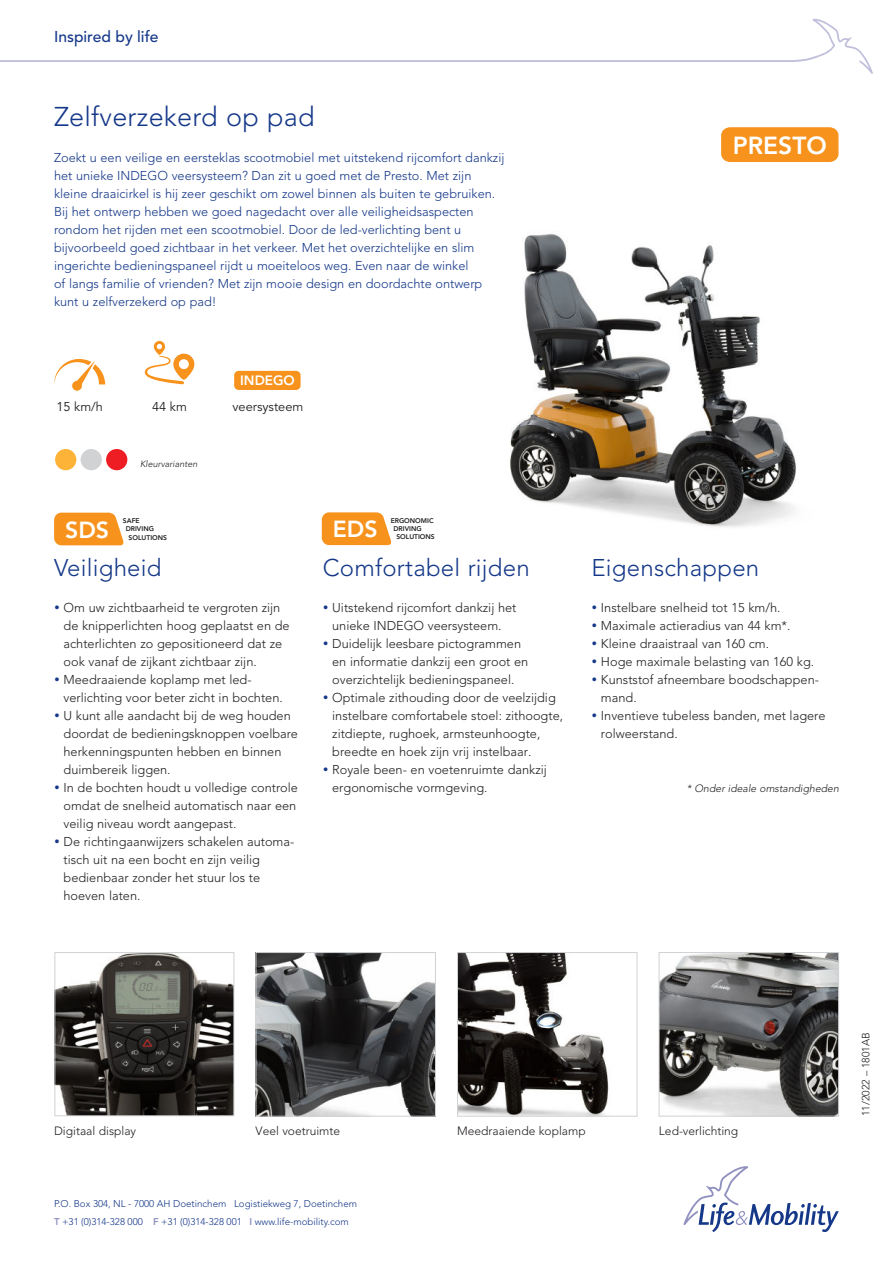
<style>
.page{position:relative;width:893px;height:1263px;background:#fff}
.page>*{position:absolute;margin:0;border:0;box-sizing:border-box;transform-origin:0 0}
.t1{font:300 27px "Avenir LT Std";letter-spacing:.01em;color:#153889}
.t2{font:800 24.45px "Avenir LT Std";color:#fff}
.t3{font:300 24px "Avenir LT Std";letter-spacing:.01em;color:#153889}
.t4{font:800 23.1px "Avenir LT Std";color:#fff}
.t5{font:500 15.6px "Avenir LT Std";color:#153889}
.t6{font:800 13.5px "Avenir LT Std";color:#fff}
.t7{font:300 12.75px/18px "Avenir LT Std";color:#231f20}
.t8{font:300 12.75px/18px "Avenir LT Std";color:#153889}
.t9{font:12.75px "Avenir LT Std";color:#231f20}
.t10{font:300 12px "Avenir LT Std";color:#231f20}
.t11{font:italic 300 10.5px "Avenir LT Std";color:#231f20}
.t12{font:300 10.5px "Avenir LT Std";color:#231f20}
.t13{font:300 9.75px/18px "Avenir LT Std";color:#153889}
.t14{font:italic 300 9px "Avenir LT Std";color:#231f20}
.t15{font:800 6.75px "Avenir LT Std";color:#231f20}
.s1{color:#153889}
.s2{font-weight:800;color:#9091bf}
</style>
<div class="page">
<img style="left:510px;top:233px;width:286px;height:294px">
<svg style="left:0;top:19px;width:873px;height:55px"></svg>
<svg style="left:683px;top:1166px;width:156px;height:66px"></svg>
<div style="left:721px;top:127px;width:117px;height:35px;background:#f7931d"></div>
<svg style="left:54px;top:513px;width:70px;height:32px;background:#f79b2e"></svg>
<svg style="left:322px;top:512px;width:70px;height:33px;background:#f79d32"></svg>
<div style="left:55px;top:449px;width:21px;height:21px;background:#fcb337;border-radius:50%"></div>
<div style="left:81px;top:449px;width:21px;height:21px;background:#d1d2d4;border-radius:50%"></div>
<div style="left:106px;top:449px;width:21px;height:21px;background:#ee1d23;border-radius:50%"></div>
<svg style="left:145px;top:341px;width:50px;height:43px"></svg>
<div style="left:234px;top:371px;width:67px;height:19px;background:#f7931d;border-radius:5px"></div>
<img style="left:459px;top:954px;width:150px;height:160px">
<div style="left:457px;top:952px;width:180px;height:164px;border:1px solid #d1d2d4"></div>
<img style="left:661px;top:954px;width:176px;height:160px">
<div style="left:659px;top:952px;width:180px;height:164px;border:1px solid #d1d2d4"></div>
<img style="left:57px;top:954px;width:175px;height:160px">
<div style="left:55px;top:952px;width:179px;height:164px;border:1px solid #d1d2d4"></div>
<img style="left:258px;top:954px;width:176px;height:160px">
<div style="left:256px;top:952px;width:180px;height:164px;border:1px solid #d1d2d4"></div>
<svg style="left:54px;top:359px;width:51px;height:32px"></svg>
<p class="t5" style="left:54px;top:30px;width:106px">Inspired by life</p>
<h1 class="t1" style="left:54px;top:105px;width:262px">Zelfverzekerd op pad</h1>
<p class="t8" style="left:54px;top:150px;width:452px">Zoekt u een veilige en eersteklas scootmobiel met uitstekend rijcomfort dankzij het unieke INDEGO veersysteem? Dan zit u goed met de Presto. Met zijn kleine draaicirkel is hij zeer geschikt om zowel binnen als buiten te gebruiken.<br>Bij het ontwerp hebben we goed nagedacht over alle veiligheids aspecten rondom het rijden met een scootmobiel. Door de led-verlichting bent u bijvoorbeeld goed zichtbaar in het verkeer. Met het overzichtelijke en slim ingerichte bedieningspaneel rijdt u moeiteloos weg. Even naar de winkel<br>of langs familie of vrienden? Met zijn mooie design en doordachte ontwerp kunt u zelfverzekerd op pad!</p>
<p class="t9" style="left:57px;top:401px;width:48px">15 km/h</p>
<p class="t9" style="left:152px;top:401px;width:36px">44 km</p>
<p class="t14" style="left:140px;top:460px;width:59px">Kleurvarianten</p>
<h3 class="t4" style="left:65px;top:516px;width:46px">SDS</h3>
<p class="t15" style="left:123px;top:517px;width:18px">SAFE</p>
<p class="t15" style="left:126px;top:525px;width:30px">DRIVING</p>
<p class="t15" style="left:129px;top:533px;width:40px">SOLUTIONS</p>
<p class="t6" style="left:240px;top:373px;width:56px">INDEGO</p>
<p class="t9" style="left:232px;top:401px;width:72px">veersysteem</p>
<h3 class="t3" style="left:54px;top:558px;width:109px">Veiligheid</h3>
<p class="t7" style="left:64px;top:600px;width:228px;text-indent:-9px"><span class="s1">•</span> Om uw zichtbaarheid te vergroten zijn de knipperlichten hoog geplaatst en de achterlichten zo gepositioneerd dat ze ook vanaf de zijkant zichtbaar zijn.</p>
<p class="t7" style="left:64px;top:672px;width:221px;text-indent:-9px"><span class="s1">•</span> Meedraaiende koplamp met led&shy;verlichting voor beter zicht in bochten.</p>
<p class="t7" style="left:64px;top:708px;width:236px;text-indent:-9px"><span class="s1">•</span> U kunt alle aandacht bij de weg houden doordat de bedieningsknoppen voelbare herkenningspunten hebben en binnen duimbereik liggen.</p>
<p class="t7" style="left:64px;top:780px;width:236px;text-indent:-9px"><span class="s1">•</span> In de bochten houdt u volledige controle omdat de snelheid automatisch naar een veilig niveau wordt aangepast.</p>
<p class="t7" style="left:64px;top:834px;width:232px;text-indent:-9px"><span class="s1">•</span> De richtingaanwijzers schakelen auto ma&shy;tisch uit na een bocht en zijn veilig bedien baar zonder het stuur los te hoeven laten.</p>
<h3 class="t4" style="left:333px;top:516px;width:46px">EDS</h3>
<p class="t15" style="left:391px;top:516px;width:44px">ERGONOMIC</p>
<p class="t15" style="left:393px;top:525px;width:30px">DRIVING</p>
<p class="t15" style="left:396px;top:533px;width:40px">SOLUTIONS</p>
<h3 class="t3" style="left:323px;top:558px;width:208px">Comfortabel rijden</h3>
<p class="t7" style="left:323px;top:600px;width:195px;text-align:center"><span class="s1">•</span> Uitstekend rijcomfort dankzij het unieke INDEGO veersysteem.</p>
<p class="t7" style="left:332px;top:636px;width:198px;text-indent:-9px"><span class="s1">•</span> Duidelijk leesbare pictogrammen en informatie dankzij een groot en overzichtelijk bedieningspaneel.</p>
<p class="t7" style="left:332px;top:690px;width:232px;text-indent:-9px"><span class="s1">•</span> Optimale zithouding door de veelzijdig instelbare comfortabele stoel: zithoogte, zitdiepte, rughoek, armsteunhoogte, breedte en hoek zijn vrij instelbaar.</p>
<p class="t7" style="left:332px;top:762px;width:216px;text-indent:-9px"><span class="s1">•</span> Royale been- en voetenruimte dankzij ergonomische vormgeving.</p>
<h2 class="t2" style="left:733px;top:131px;width:95px">PRESTO</h2>
<h3 class="t3" style="left:591px;top:558px;width:169px">Eigenschappen</h3>
<p class="t7" style="left:591px;top:600px;width:190px"><span class="s1">•</span> Instelbare snelheid tot 15 km/h.</p>
<p class="t7" style="left:591px;top:618px;width:201px"><span class="s1">•</span> Maximale actieradius van 44 km*.</p>
<p class="t7" style="left:591px;top:636px;width:179px"><span class="s1">•</span> Kleine draaistraal van 160 cm.</p>
<p class="t7" style="left:591px;top:654px;width:224px"><span class="s1">•</span> Hoge maximale belasting van 160 kg.</p>
<p class="t7" style="left:601px;top:672px;width:219px;text-indent:-9px"><span class="s1">•</span> Kunststof afneembare boodschappen&shy;mand.</p>
<p class="t7" style="left:601px;top:708px;width:226px;text-indent:-9px"><span class="s1">•</span> Inventieve tubeless banden, met lagere rolweerstand.</p>
<p class="t11" style="left:687px;top:784px;width:154px">* Onder ideale omstandigheden</p>
<p class="t10" style="left:54px;top:1126px;width:84px">Digitaal display</p>
<p class="t10" style="left:256px;top:1126px;width:86px">Veel voetruimte</p>
<p class="t10" style="left:457px;top:1126px;width:130px">Meedraaiende koplamp</p>
<p class="t10" style="left:659px;top:1126px;width:81px">Led-verlichting</p>
<p class="t13" style="left:54px;top:1195px;width:305px">P.O. Box 304, NL - 7000 AH Doetinchem Logistiekweg 7, Doetinchem<br><span class="s2">T</span> +31 (0)314-328 000 <span class="s2">F</span> +31 (0)314-328 001 <span class="s2">I</span> www.life-mobility.com</p>
<p class="t12" style="left:861px;top:1116px;width:85px;rotate:-90deg">11/2022 – 1801AB</p>
</div>
